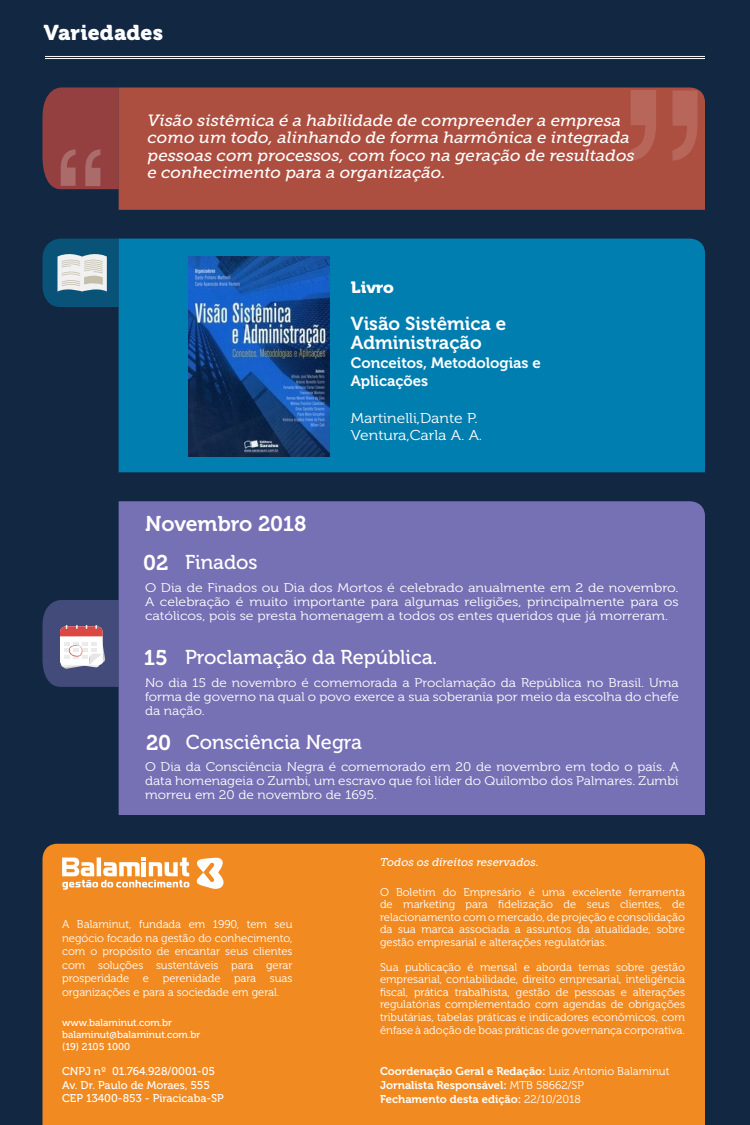
<style>
.page{position:relative;width:750px;height:1125px;background:#122742}
.page>*{position:absolute;margin:0;border:0;box-sizing:border-box;transform-origin:0 0}
.t1{font:21.25px "Museo 700";letter-spacing:-.005em;color:#fff}
.t2{font:21.25px "Museo 900";letter-spacing:.01em;color:#fff}
.t3{font:20px "Museo 500";color:#fff}
.t4{font:18.75px/18.8px "Museo 700";color:#fff}
.t5{font:italic 16.25px/17.5px "Museo Slab 500";color:#fff;scale:1.04 1}
.t6{font:16.25px "Museo 900";letter-spacing:-.005em;color:#fff;scale:1.04 1}
.t7{font:15px/18.8px "Museo 700";color:#fff}
.t8{font:14.25px/17.5px "Museo 300";color:#fff;scale:1.1 1}
.t9{font:12.5px/13.8px "Museo 300";color:#fff;text-align:justify;scale:1.09 1}
.t10{font:12.5px/13.8px "Museo 300";color:#fff;text-align:justify;scale:1.13 1}
.t11{font:11.25px/12.8px "Museo 300";color:#fff;text-align:justify}
.t12{font:11.25px/13.8px "Museo 700";color:#fff}
.t13{font:11.25px/13.5px "Museo 500";color:#fff}
.t14{font:italic 11.25px "Museo Slab 500";color:#fff}
.t15{font:10px/12px "Museo 500";color:#fff}
.s1{font-family:"Museo 700";font-size:21.25px}
.s2{font-family:"Museo 300"}
</style>
<div class="page">
<div style="left:42px;top:844px;width:663px;height:281px;background:#f18a21"></div>
<svg style="left:196px;top:858px;width:28px;height:31px"></svg>
<svg style="left:62px;top:857px;width:127px;height:33px;background:#f6bb7f"></svg>
<hr style="left:45px;top:56px;width:660px;height:1px;background:#fff">
<hr style="left:45px;top:58px;width:660px;height:1px;background:#fff">
<div style="left:119px;top:239px;width:586px;height:233px;background:#007eb0"></div>
<img style="left:188px;top:256px;width:141px;height:200px">
<div style="left:119px;top:87px;width:586px;height:123px;background:#ad4f40"></div>
<svg style="left:42px;top:87px;width:77px;height:102px;background:#914344"></svg>
<svg style="left:631px;top:90px;width:67px;height:71px;background:#b25b4d"></svg>
<div style="left:119px;top:501px;width:586px;height:314px;background:#7670b4"></div>
<svg style="left:42px;top:239px;width:77px;height:68px;background:#538199"></svg>
<svg style="left:42px;top:600px;width:77px;height:87px;background:#6e6b8d"></svg>
<h1 class="t2" style="left:44px;top:20px;width:121px">Variedades</h1>
<h3 class="t5" style="left:148px;top:112px;width:470px">Visão sistêmica é a habilidade de compreender a empresa como um todo, alinhando de forma harmônica e integrada pessoas com processos, com foco na geração de resultados e conhecimento para a organização.</h3>
<h3 class="t6" style="left:351px;top:278px;width:43px">Livro</h3>
<h1 class="t1" style="left:145px;top:512px;width:163px">Novembro 2018</h1>
<h3 class="t4" style="left:351px;top:315px;width:157px">Visão Sistêmica e<br>Administração</h3>
<h3 class="t7" style="left:351px;top:353px;width:192px">Conceitos, Metodologias e<br>Aplicações</h3>
<p class="t8" style="left:351px;top:409px;width:121px">Martinelli,Dante P.<br>Ventura,Carla A. A.</p>
<h2 class="t3" style="left:143px;top:551px;width:116px"><span class="s1">02</span> Finados</h2>
<p class="t10" style="left:145px;top:581px;width:474px">O Dia de Finados ou Dia dos Mortos é celebrado anualmente em 2 de novembro.<br>A celebração é muito importante para algumas religiões, principalmente para os católicos, pois se presta homenagem a todos os entes queridos que já morreram.</p>
<h2 class="t3" style="left:144px;top:646px;width:295px"><span class="s1">15</span> Proclamação da República.</h2>
<p class="t9" style="left:145px;top:676px;width:491px">No dia 15 de novembro é comemorada a Proclamação da República no Brasil. Uma forma de governo na qual o povo exerce a sua soberania por meio da escolha do chefe da nação.</p>
<h2 class="t3" style="left:146px;top:732px;width:217px"><span class="s1">20</span> Consciência Negra</h2>
<p class="t9" style="left:145px;top:761px;width:491px">O Dia da Consciência Negra é comemorado em 20 de novembro em todo o país. A data homenageia o Zumbi, um escravo que foi líder do Quilombo dos Palmares. Zumbi morreu em 20 de novembro de 1695.</p>
<p class="t11" style="left:62px;top:918px;width:232px;line-height:13.5px">A Balaminut, fundada em 1990, tem seu negócio focado na gestão do conhecimento, com o propósito de encantar seus clientes com soluções sustentáveis para gerar prosperidade e perenidade para suas organizações e para a sociedade em geral.</p>
<p class="t15" style="left:62px;top:1016px;width:140px">www.balaminut.com.br balaminut@balaminut.com.br (19) 2105 1000</p>
<p class="t13" style="left:62px;top:1065px;width:163px">CNPJ nº 01.764.928/0001-05<br>Av. Dr. Paulo de Moraes, 555<br>CEP 13400-853 - Piracicaba-SP</p>
<p class="t14" style="left:380px;top:856px;width:160px">Todos os direitos reservados.</p>
<p class="t11" style="left:380px;top:886px;width:307px">O Boletim do Empresário é uma excelente ferramenta de marketing para fidelização de seus clientes, de relacionamento com o mercado, de projeção e consolidação da sua marca associada a assuntos da atualidade, sobre gestão empresarial e alterações regulatórias.</p>
<p class="t11" style="left:380px;top:961px;width:307px">Sua publicação é mensal e aborda temas sobre gestão empresarial, contabilidade, direito empresarial, inteligência fiscal, prática trabalhista, gestão de pessoas e alterações regulatórias complementado com agendas de obrigações tributárias, tabelas práticas e indicadores econômicos, com ênfase à adoção de boas práticas de governança corporativa.</p>
<p class="t12" style="left:380px;top:1065px;width:291px">Coordenação Geral e Redação: <span class="s2">Luiz Antonio Balaminut<br></span>Jornalista Responsável: <span class="s2">MTB 58662/SP<br></span>Fechamento desta edição: <span class="s2">22/10/2018</span></p>
</div>
